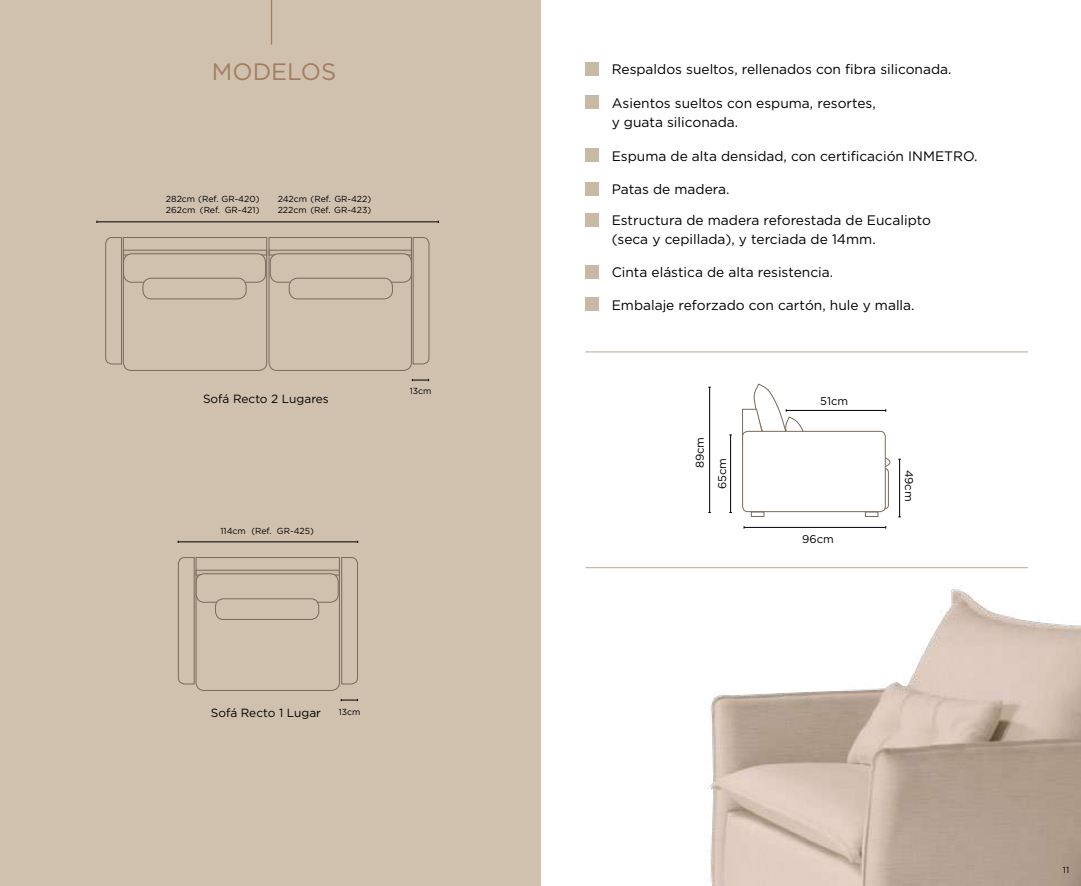
<style>
.page{position:relative;width:1081px;height:886px;background:#fff}
.page>*{position:absolute;margin:0;border:0;box-sizing:border-box;transform-origin:0 0}
.t1{font:23.75px "Gotham";color:#a37d61}
.t2{font:13.75px/18.8px "Gotham";color:#000}
.t3{font:11.88px "Gotham";color:#000}
.t4{font:11.25px/22.4px "Gotham";color:#000}
.t5{font:8.75px/11.2px "Gotham";color:#000}
</style>
<div class="page">
<div style="left:0;top:0;width:540px;height:886px;background:#cfc1ae"></div>
<div style="left:815px;top:468px;width:74px;height:41px;border:1px solid #796a5b;border-radius:4px"></div>
<svg style="left:886px;top:457px;width:5px;height:12px"></svg>
<div style="left:585px;top:62px;width:14px;height:13px;background:#c8b9a5"></div>
<div style="left:585px;top:95px;width:14px;height:14px;background:#c8b9a5"></div>
<div style="left:585px;top:148px;width:14px;height:14px;background:#c8b9a5"></div>
<div style="left:585px;top:182px;width:14px;height:14px;background:#c8b9a5"></div>
<div style="left:585px;top:213px;width:14px;height:13px;background:#c8b9a5"></div>
<div style="left:585px;top:265px;width:14px;height:13px;background:#c8b9a5"></div>
<div style="left:585px;top:297px;width:14px;height:13px;background:#c8b9a5"></div>
<hr style="left:709px;top:387px;width:1px;height:125px;background:#000">
<hr style="left:730px;top:435px;width:1px;height:77px;background:#000">
<hr style="left:899px;top:459px;width:1px;height:58px;background:#000">
<hr style="left:744px;top:527px;width:142px;height:1px;background:#000">
<hr style="left:786px;top:410px;width:100px;height:1px;background:#000">
<hr style="left:585px;top:351px;width:443px;height:1px;background:#c8b9a5">
<hr style="left:585px;top:567px;width:443px;height:1px;background:#c8b9a5">
<hr style="left:271px;top:0;width:1px;height:45px;background:#a37d61">
<hr style="left:97px;top:222px;width:341px;height:1px;background:#000">
<hr style="left:178px;top:542px;width:180px;height:1px;background:#000">
<svg style="left:412px;top:379px;width:17px;height:2px"></svg>
<svg style="left:341px;top:699px;width:17px;height:2px"></svg>
<svg style="left:105px;top:237px;width:325px;height:134px"></svg>
<svg style="left:177px;top:557px;width:181px;height:134px"></svg>
<img style="left:708px;top:585px;width:373px;height:301px">
<svg style="left:742px;top:383px;width:74px;height:51px"></svg>
<div style="left:742px;top:431px;width:143px;height:81px;background:#fff;border-radius:5px"></div>
<div style="left:742px;top:431px;width:144px;height:81px;border:1px solid #796a5b;border-radius:5px"></div>
<svg style="left:865px;top:511px;width:13px;height:6px"></svg>
<svg style="left:751px;top:511px;width:13px;height:6px"></svg>
<div style="left:143px;top:278px;width:103px;height:21px;background:#cfc1ae;border-radius:9px"></div>
<div style="left:142px;top:278px;width:105px;height:21px;border:1px solid #796a5b;border-radius:9px"></div>
<div style="left:289px;top:278px;width:103px;height:21px;background:#cfc1ae;border-radius:9px"></div>
<div style="left:289px;top:278px;width:104px;height:21px;border:1px solid #796a5b;border-radius:9px"></div>
<div style="left:215px;top:599px;width:104px;height:20px;background:#cfc1ae;border-radius:8px"></div>
<div style="left:215px;top:598px;width:104px;height:22px;border:1px solid #796a5b;border-radius:8px"></div>
<h1 class="t1" style="left:212px;top:58px;width:126px">MODELOS</h1>
<p class="t5" style="left:166px;top:193px;width:95px">282cm (Ref. GR-420)<br>262cm (Ref. GR-421)</p>
<p class="t5" style="left:278px;top:193px;width:95px">242cm (Ref. GR-422)<br>222cm (Ref. GR-423)</p>
<p class="t3" style="left:203px;top:392px;width:127px">Sofá Recto 2 Lugares</p>
<p class="t5" style="left:220px;top:525px;width:95px">114cm (Ref. GR-425)</p>
<p class="t5" style="left:410px;top:386px;width:23px">13cm</p>
<p class="t3" style="left:211px;top:707px;width:112px">Sofá Recto 1 Lugar</p>
<p class="t5" style="left:339px;top:706px;width:23px">13cm</p>
<p class="t2" style="left:612px;top:60px;width:341px">Respaldos sueltos, rellenados con fibra siliconada.</p>
<p class="t2" style="left:612px;top:94px;width:266px">Asientos sueltos con espuma, resortes, y guata siliconada.</p>
<p class="t2" style="left:612px;top:146px;width:367px">Espuma de alta densidad, con certificación INMETRO.</p>
<p class="t2" style="left:612px;top:179px;width:119px">Patas de madera.</p>
<p class="t2" style="left:612px;top:211px;width:321px">Estructura de madera reforestada de Eucalipto (seca y cepillada), y terciada de 14mm.</p>
<p class="t2" style="left:612px;top:263px;width:223px">Cinta elástica de alta resistencia.</p>
<p class="t2" style="left:612px;top:295px;width:304px">Embalaje reforzado con cartón, hule y malla.</p>
<p class="t4" style="left:688px;top:489px;width:54px;text-indent:21px;rotate:-90deg">89cm<br>65cm</p>
<p class="t4" style="left:820px;top:389px;width:30px">51cm</p>
<p class="t4" style="left:802px;top:527px;width:33px">96cm</p>
<p class="t4" style="left:920px;top:470px;width:33px;rotate:90deg">49cm</p>
<p class="t5" style="left:1063px;top:864px;width:8px">11</p>
</div>
